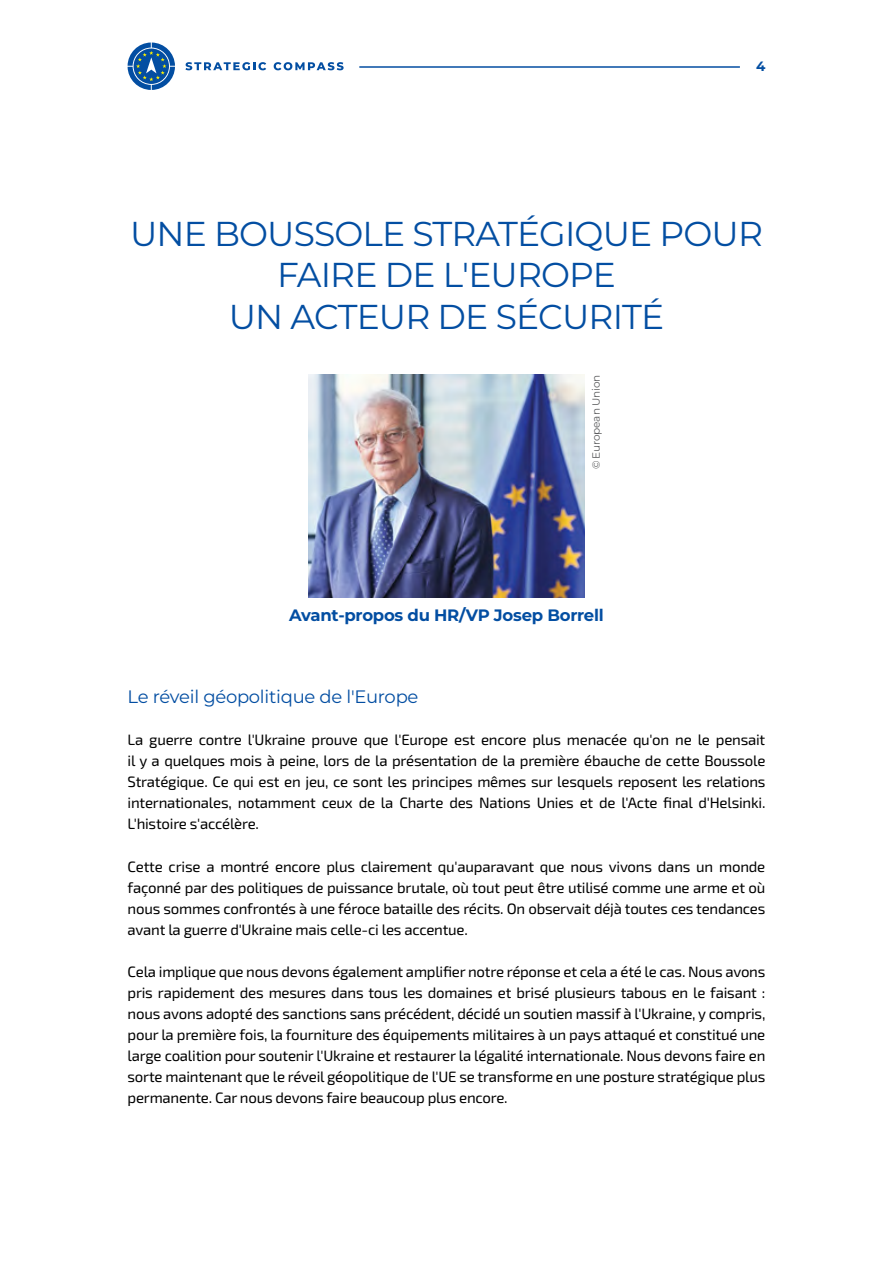
<style>
.page{position:relative;width:893px;height:1263px;background:#fff}
.page>*{position:absolute;margin:0;border:0;box-sizing:border-box;transform-origin:0 0}
.t1{font:34.5px/41.4px "Montserrat";letter-spacing:-.025em;color:#034ea2;text-align:center}
.t2{font:18px "Montserrat";letter-spacing:-.015em;color:#034ea2}
.t3{font:700 16.5px "Montserrat";letter-spacing:-.015em;color:#034ea2}
.t4{font:15px/21px "Exo 2";letter-spacing:-.015em;color:#000;text-align:justify}
.t5{font:700 13.5px "Montserrat";color:#034ea2}
.t6{font:10.5px "Montserrat";letter-spacing:-.015em;color:#58595b}
</style>
<div class="page">
<hr style="left:359px;top:66px;width:381px;height:2px;background:#034ea2">
<svg style="left:185px;top:62px;width:81px;height:8px"></svg>
<svg style="left:274px;top:62px;width:70px;height:8px"></svg>
<svg style="left:128px;top:43px;width:47px;height:47px"></svg>
<img style="left:308px;top:375px;width:277px;height:223px">
<p class="t5" style="left:756px;top:57px;width:11px">4</p>
<h1 class="t1" style="left:130px;top:212px;width:634px">UNE BOUSSOLE STRATÉGIQUE POUR<br>FAIRE DE L'EUROPE<br>UN ACTEUR DE SÉCURITÉ</h1>
<p class="t6" style="left:589px;top:469px;width:96px;rotate:-90deg">© European Union</p>
<p class="t3" style="left:289px;top:604px;width:316px">Avant-propos du HR/VP Josep Borrell</p>
<p class="t2" style="left:128px;top:685px;width:292px">Le réveil géopolitique de l'Europe</p>
<p class="t4" style="left:128px;top:729px;width:639px">La guerre contre l'Ukraine prouve que l'Europe est encore plus menacée qu'on ne le pensait il y a quelques mois à peine, lors de la présentation de la première ébauche de cette Boussole Stratégique. Ce qui est en jeu, ce sont les principes mêmes sur lesquels reposent les relations internationales, notamment ceux de la Charte des Nations Unies et de l'Acte final d'Helsinki.<br>L'histoire s'accélère.</p>
<p class="t4" style="left:128px;top:855px;width:639px">Cette crise a montré encore plus clairement qu'auparavant que nous vivons dans un monde façonné par des politiques de puissance brutale, où tout peut être utilisé comme une arme et où nous sommes confrontés à une féroce bataille des récits. On observait déjà toutes ces tendances avant la guerre d'Ukraine mais celle-ci les accentue.</p>
<p class="t4" style="left:128px;top:960px;width:639px">Cela implique que nous devons également amplifier notre réponse et cela a été le cas. Nous avons pris rapidement des mesures dans tous les domaines et brisé plusieurs tabous en le faisant : nous avons adopté des sanctions sans précédent, décidé un soutien massif à l'Ukraine, y compris, pour la première fois, la fourniture des équipements militaires à un pays attaqué et constitué une large coalition pour soutenir l'Ukraine et restaurer la légalité internationale. Nous devons faire en sorte maintenant que le réveil géopolitique de l'UE se transforme en une posture stratégique plus permanente. Car nous devons faire beaucoup plus encore.</p>
</div>
